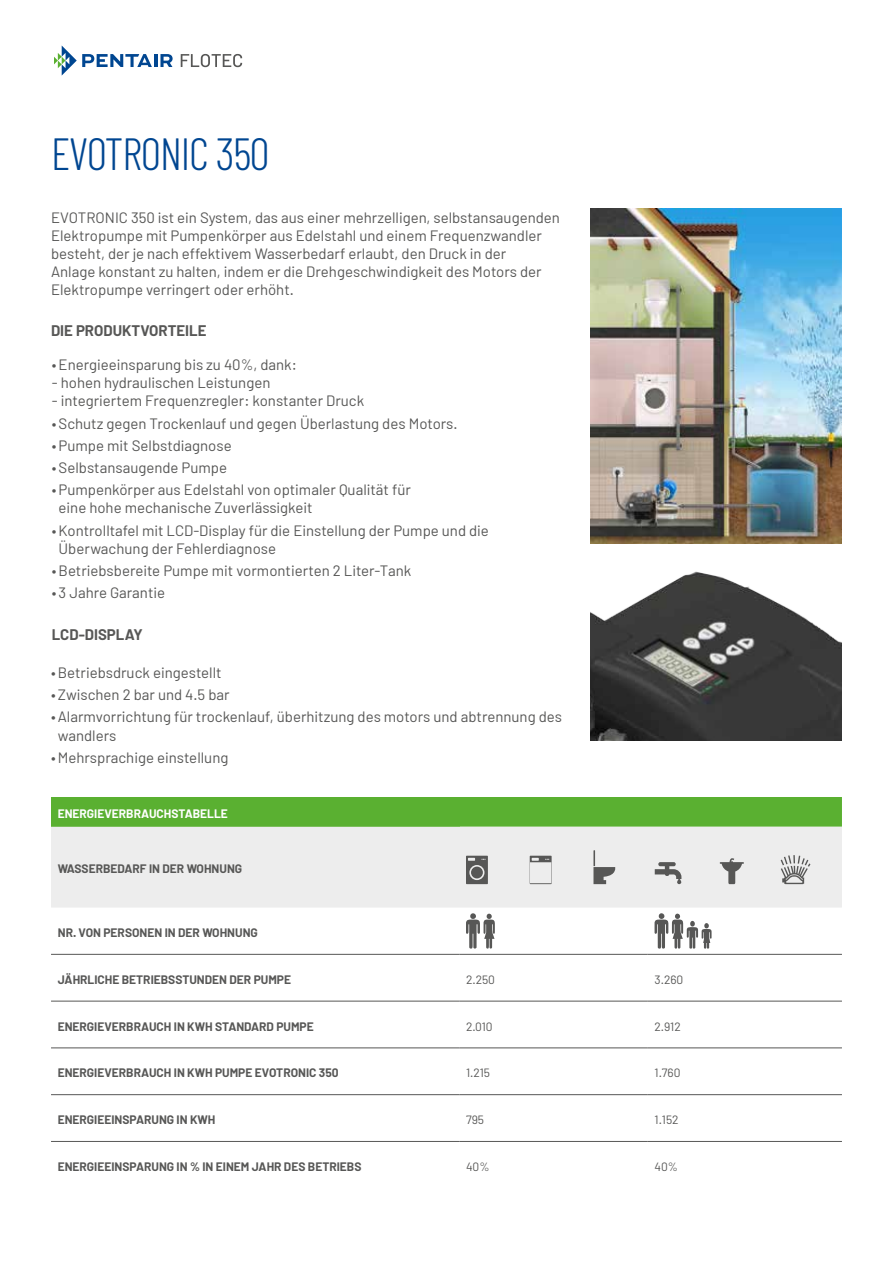
<style>
.page{position:relative;width:893px;height:1263px;background:#fff}
.page>*{position:absolute;margin:0;border:0;box-sizing:border-box;transform-origin:0 0}
.t1{font:300 45px "Barlow Condensed";letter-spacing:-.025em;color:#004691}
.t2{font:15px/18px "Barlow";color:#575756}
.t3{font:700 15px "Barlow";color:#575756}
.t4{font:700 12px "Barlow";color:#575756}
.t5{font:12px "Barlow";color:#575756}
.t6{font:700 12px "Barlow";color:#fff}
</style>
<div class="page">
<svg style="left:54px;top:45px;width:119px;height:31px"></svg>
<svg style="left:181px;top:54px;width:61px;height:13px"></svg>
<img style="left:590px;top:571px;width:252px;height:169px">
<img style="left:590px;top:208px;width:252px;height:335px">
<div style="left:51px;top:797px;width:408px;height:30px;background:#5ab031"></div>
<div style="left:459px;top:797px;width:383px;height:30px;background:#5ab031"></div>
<div style="left:51px;top:827px;width:791px;height:80px;background:#ededed"></div>
<hr style="left:51px;top:954px;width:408px;height:1px;background:#575756">
<hr style="left:459px;top:954px;width:189px;height:1px;background:#575756">
<hr style="left:648px;top:954px;width:194px;height:1px;background:#575756">
<hr style="left:51px;top:1001px;width:408px;height:1px;background:#575756">
<hr style="left:459px;top:1001px;width:189px;height:1px;background:#575756">
<hr style="left:648px;top:1001px;width:194px;height:1px;background:#575756">
<hr style="left:51px;top:1047px;width:408px;height:1px;background:#575756">
<hr style="left:459px;top:1047px;width:189px;height:1px;background:#575756">
<hr style="left:648px;top:1047px;width:194px;height:1px;background:#575756">
<hr style="left:51px;top:1094px;width:408px;height:1px;background:#575756">
<hr style="left:459px;top:1094px;width:189px;height:1px;background:#575756">
<hr style="left:648px;top:1094px;width:194px;height:1px;background:#575756">
<hr style="left:51px;top:1141px;width:408px;height:1px;background:#575756">
<hr style="left:459px;top:1141px;width:189px;height:1px;background:#575756">
<hr style="left:648px;top:1141px;width:194px;height:1px;background:#575756">
<svg style="left:466px;top:856px;width:22px;height:28px"></svg>
<div style="left:471px;top:866px;width:12px;height:12px;background:#575756;border-radius:50%"></div>
<svg style="left:530px;top:856px;width:22px;height:28px"></svg>
<svg style="left:593px;top:850px;width:24px;height:34px"></svg>
<svg style="left:655px;top:862px;width:26px;height:22px"></svg>
<svg style="left:720px;top:858px;width:24px;height:26px"></svg>
<svg style="left:781px;top:855px;width:29px;height:29px"></svg>
<svg style="left:466px;top:913px;width:29px;height:36px"></svg>
<svg style="left:654px;top:913px;width:58px;height:36px"></svg>
<h1 class="t1" style="left:51px;top:126px;width:219px">EVOTRONIC 350</h1>
<p class="t2" style="left:51px;top:208px;width:510px">EVOTRONIC 350 ist ein System, das aus einer mehrzelligen, selbstansaugenden Elektropumpe mit Pumpenkörper aus Edelstahl und einem Frequenzwandler besteht, der je nach effektivem Wasserbedarf erlaubt, den Druck in der<br>Anlage konstant zu halten, indem er die Drehgeschwindigkeit des Motors der Elektropumpe verringert oder erhöht.</p>
<p class="t3" style="left:51px;top:321px;width:157px">DIE PRODUKTVORTEILE</p>
<p class="t2" style="left:52px;top:356px;width:247px">•Energieeinsparung bis zu 40%, dank:</p>
<p class="t2" style="left:52px;top:374px;width:220px">- hohen hydraulischen Leistungen</p>
<p class="t2" style="left:52px;top:392px;width:314px">- integriertem Frequenzregler: konstanter Druck</p>
<p class="t2" style="left:52px;top:414px;width:407px">•Schutz gegen Trockenlauf und gegen Überlastung des Motors.</p>
<p class="t2" style="left:52px;top:436px;width:181px">•Pumpe mit Selbstdiagnose</p>
<p class="t2" style="left:52px;top:458px;width:177px">•Selbstansaugende Pumpe</p>
<p class="t2" style="left:59px;top:481px;width:354px;text-indent:-7px">•Pumpenkörper aus Edelstahl von optimaler Qualität für eine hohe mechanische Zuverlässigkeit</p>
<p class="t2" style="left:59px;top:521px;width:432px;text-indent:-7px">•Kontrolltafel mit LCD-Display für die Einstellung der Pumpe und die<br>Überwachung der Fehlerdiagnose</p>
<p class="t2" style="left:52px;top:561px;width:361px">•Betriebsbereite Pumpe mit vormontierten 2 Liter-Tank</p>
<p class="t2" style="left:52px;top:583px;width:115px">• 3 Jahre Garantie</p>
<p class="t3" style="left:52px;top:625px;width:92px">LCD-DISPLAY</p>
<p class="t2" style="left:51px;top:663px;width:172px">•Betriebsdruck eingestellt</p>
<p class="t2" style="left:51px;top:685px;width:180px">• Zwischen 2 bar und 4.5 bar</p>
<p class="t2" style="left:58px;top:708px;width:506px;text-indent:-7px">•Alarmvorrichtung für trockenlauf, überhitzung des motors und abtrennung des wandlers</p>
<p class="t2" style="left:51px;top:748px;width:179px">•Mehrsprachige einstellung</p>
<p class="t6" style="left:58px;top:806px;width:172px">ENERGIEVERBRAUCHSTABELLE</p>
<p class="t4" style="left:58px;top:861px;width:186px">WASSERBEDARF IN DER WOHNUNG</p>
<p class="t4" style="left:58px;top:925px;width:202px">NR. VON PERSONEN IN DER WOHNUNG</p>
<p class="t4" style="left:58px;top:972px;width:235px">JÄHRLICHE BETRIEBSSTUNDEN DER PUMPE</p>
<p class="t5" style="left:466px;top:972px;width:31px">2.250</p>
<p class="t5" style="left:654px;top:972px;width:30px">3.260</p>
<p class="t4" style="left:58px;top:1019px;width:258px">ENERGIEVERBRAUCH IN KWH STANDARD PUMPE</p>
<p class="t5" style="left:466px;top:1019px;width:28px">2.010</p>
<p class="t5" style="left:654px;top:1019px;width:28px">2.912</p>
<p class="t4" style="left:58px;top:1065px;width:282px">ENERGIEVERBRAUCH IN KWH PUMPE EVOTRONIC 350</p>
<p class="t5" style="left:466px;top:1065px;width:25px">1.215</p>
<p class="t5" style="left:654px;top:1065px;width:28px">1.760</p>
<p class="t4" style="left:58px;top:1112px;width:159px">ENERGIEEINSPARUNG IN KWH</p>
<p class="t5" style="left:466px;top:1112px;width:20px">795</p>
<p class="t5" style="left:654px;top:1112px;width:26px">1.152</p>
<p class="t4" style="left:58px;top:1159px;width:305px">ENERGIEEINSPARUNG IN % IN EINEM JAHR DES BETRIEBS</p>
<p class="t5" style="left:466px;top:1159px;width:25px">40%</p>
<p class="t5" style="left:654px;top:1159px;width:25px">40%</p>
</div>
